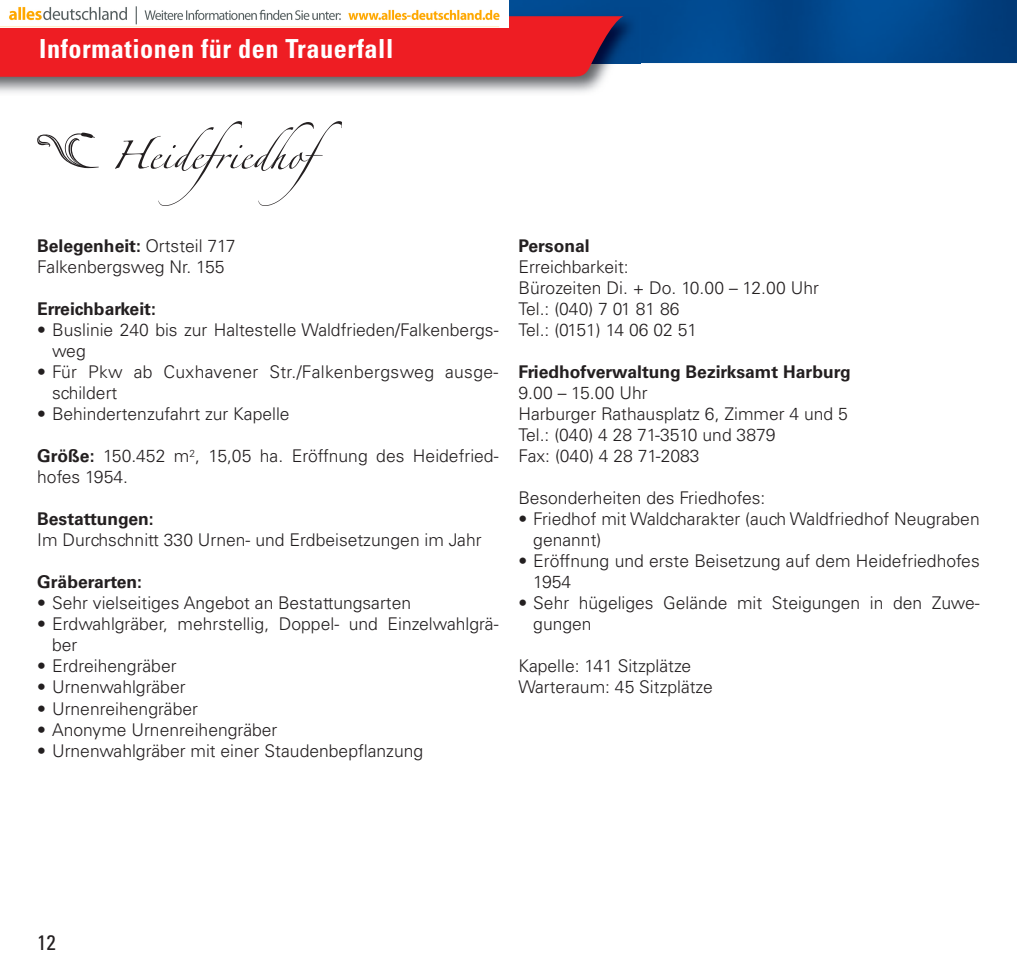
<style>
.page{position:relative;width:1017px;height:968px;background:#fff}
.page>*{position:absolute;margin:0;border:0;box-sizing:border-box;transform-origin:0 0}
.t1{font:63px "Linotype Zapfino One";color:#231f20}
.t2{font:700 condensed 26.25px "Univers";letter-spacing:.02em;color:#fff}
.t3{font:condensed 21px "Univers";color:#231f20}
.t4{font:300 17.5px/21px "Univers";color:#231f20}
.t5{font:700 17.5px "Univers";color:#231f20}
.t6{font:300 17.5px/21px "Univers";letter-spacing:.02em;color:#231f20}
.s1{font-weight:700}
</style>
<div class="page">
<img style="left:509px;top:0;width:508px;height:63px">
<img style="left:0;top:13px;width:640px;height:80px">
<svg style="left:0;top:16px;width:624px;height:61px;background:#e6242b"></svg>
<svg style="left:37px;top:133px;width:62px;height:35px"></svg>
<img style="left:0;top:6px;width:508px;height:21px">
<h2 class="t2" style="left:39px;top:33px;width:356px">Informationen für den Trauerfall</h2>
<h1 class="t1" style="left:111px;top:109px;width:276px">Heidefriedhof</h1>
<p class="t4" style="left:37px;top:235px;width:200px"><span class="s1">Belegenheit:</span> Ortsteil 717<br>Falkenbergsweg Nr. 155</p>
<p class="t5" style="left:37px;top:299px;width:120px">Erreichbarkeit:</p>
<p class="t4" style="left:52px;top:319px;width:448px;text-indent:-15px">• Buslinie 240 bis zur Haltestelle Waldfrieden/Falkenbergs&shy;weg</p>
<p class="t6" style="left:52px;top:361px;width:448px;text-indent:-15px">• Für Pkw ab Cuxhavener Str./Falkenbergsweg ausge&shy;schildert</p>
<p class="t4" style="left:37px;top:403px;width:254px">• Behindertenzufahrt zur Kapelle</p>
<p class="t4" style="left:37px;top:445px;width:463px"><span class="s1">Größe:</span> 150.452 m<sup>2</sup>, 15,05 ha. Eröffnung des Heidefried&shy;hofes 1954.</p>
<p class="t5" style="left:37px;top:509px;width:118px">Bestattungen:</p>
<p class="t4" style="left:37px;top:529px;width:446px">Im Durchschnitt 330 Urnen- und Erdbeisetzungen im Jahr</p>
<p class="t5" style="left:37px;top:572px;width:106px">Gräberarten:</p>
<p class="t4" style="left:37px;top:592px;width:375px">• Sehr vielseitiges Angebot an Bestattungsarten</p>
<p class="t4" style="left:52px;top:613px;width:448px;text-indent:-15px">• Erdwahlgräber, mehrstellig, Doppel- und Einzelwahlgrä&shy;ber</p>
<p class="t4" style="left:37px;top:655px;width:141px">• Erdreihengräber</p>
<p class="t4" style="left:37px;top:676px;width:150px">• Urnenwahlgräber</p>
<p class="t4" style="left:37px;top:697px;width:162px">• Urnenreihengräber</p>
<p class="t4" style="left:37px;top:718px;width:242px">• Anonyme Urnenreihengräber</p>
<p class="t4" style="left:37px;top:739px;width:388px">• Urnenwahlgräber mit einer Staudenbepflanzung</p>
<p class="t5" style="left:518px;top:236px;width:73px">Personal</p>
<p class="t4" style="left:518px;top:256px;width:302px">Erreichbarkeit:<br>Bürozeiten Di. + Do. 10.00 – 12.00 Uhr<br>Tel.: (040) 7 01 81 86<br>Tel.: (0151) 14 06 02 51</p>
<p class="t5" style="left:518px;top:362px;width:334px">Friedhofverwaltung Bezirksamt Harburg</p>
<p class="t4" style="left:518px;top:382px;width:331px">9.00 – 15.00 Uhr<br>Harburger Rathausplatz 6, Zimmer 4 und 5<br>Tel.: (040) 4 28 71-3510 und 3879<br>Fax: (040) 4 28 71-2083</p>
<p class="t4" style="left:518px;top:487px;width:248px">Besonderheiten des Friedhofes:</p>
<p class="t4" style="left:533px;top:508px;width:448px;text-indent:-15px">• Friedhof mit Waldcharakter (auch Waldfriedhof Neugraben genannt)</p>
<p class="t4" style="left:533px;top:550px;width:448px;text-indent:-15px">• Eröffnung und erste Beisetzung auf dem Heidefriedhofes<br>1954</p>
<p class="t4" style="left:533px;top:592px;width:448px;text-indent:-15px">• Sehr hügeliges Gelände mit Steigungen in den Zuwe&shy;gungen</p>
<p class="t4" style="left:518px;top:655px;width:196px">Kapelle: 141 Sitzplätze<br>Warteraum: 45 Sitzplätze</p>
<p class="t3" style="left:37px;top:929px;width:20px">12</p>
</div>
